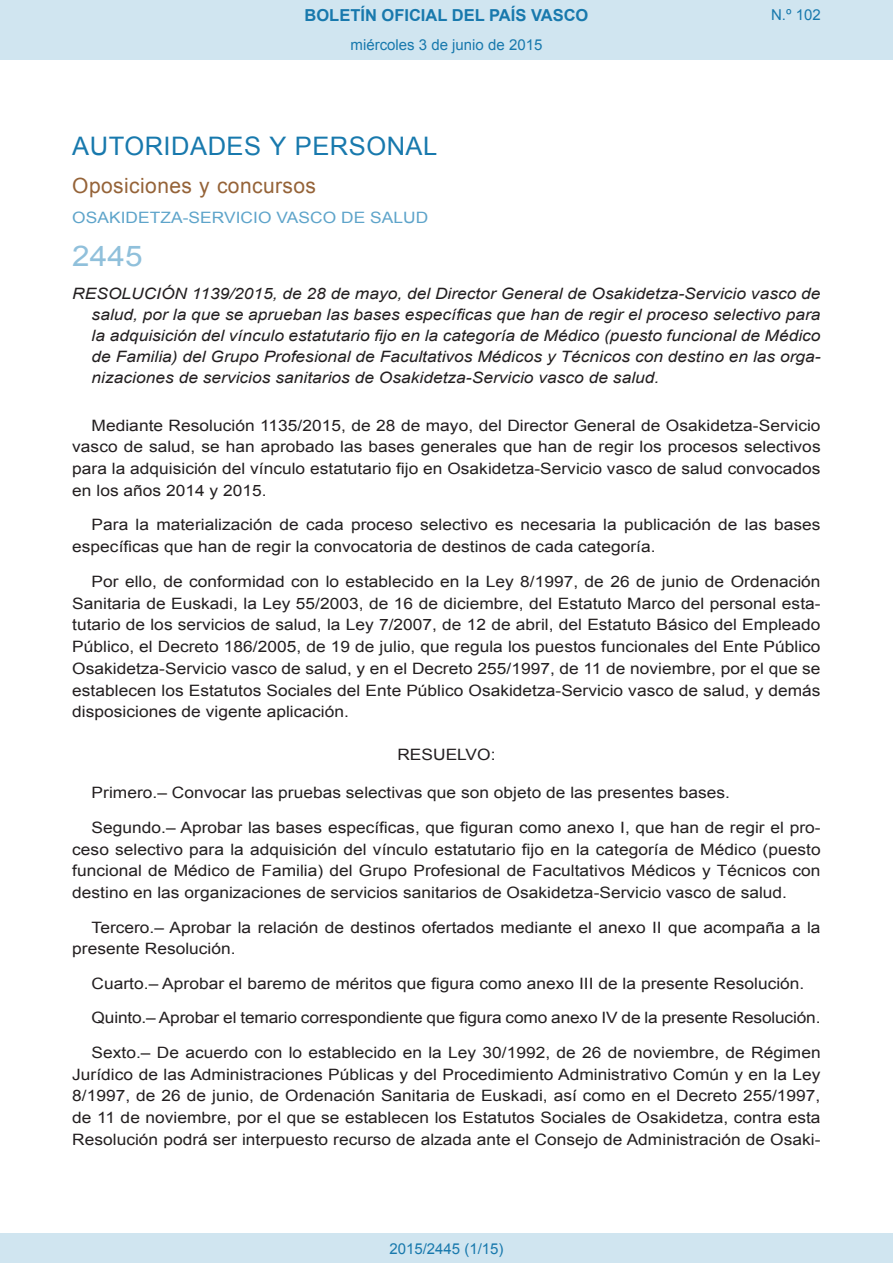
<style>
.page{position:relative;width:893px;height:1263px;background:#fff}
.page>*{position:absolute;margin:0;border:0;box-sizing:border-box;transform-origin:0 0}
.BOPVOrden{font:28.5px "Arial";color:#90c0db;scale:1.11 1}
.BOPVSeccion{font:25.5px "Arial";letter-spacing:.02em;color:#1879ad}
.BOPVSubseccion{font:21px "Arial";letter-spacing:.02em;color:#956338}
.t1{font:700 16.5px "Arial";color:#1879ad}
.BOPVDetalle{font:15.6px/21.8px "Arial";color:#231f20;text-align:justify;scale:1.11 1}
.BOPVTitulo{font:italic 15.6px/21px "Arial";color:#231f20;text-align:justify;scale:1.11 1}
.BOPVOrganismo{font:15.6px "Arial";letter-spacing:.005em;color:#5ea4ca;scale:1.11 1}
.BOPVClave{font:15.6px "Arial";color:#231f20;scale:1.11 1}
.Paginacion_Centro{font:15px "Arial";color:#1879ad}
</style>
<div class="page">
<div style="left:0;top:0;width:893px;height:60px;background:#d0e5f0"></div>
<div style="left:0;top:1233px;width:893px;height:30px;background:#d0e5f0"></div>
<p class="t1" style="left:305px;top:4px;width:285px">BOLETÍN OFICIAL DEL PAÍS VASCO</p>
<p class="Paginacion_Centro" style="left:351px;top:35px;width:193px">miércoles 3 de junio de 2015</p>
<p class="Paginacion_Centro" style="left:771px;top:5px;width:51px">N.º 102</p>
<p class="BOPVSeccion" style="left:72px;top:129px;width:367px">AUTORIDADES Y PERSONAL</p>
<p class="BOPVSubseccion" style="left:72px;top:171px;width:245px">Oposiciones y concursos</p>
<p class="BOPVOrganismo" style="left:72px;top:207px;width:322px">OSAKIDETZA-SERVICIO VASCO DE SALUD</p>
<p class="BOPVOrden" style="left:72px;top:237px;width:65px">2445</p>
<p class="BOPVTitulo" style="left:92px;top:284px;width:658px;text-indent:-19px">RESOLUCIÓN 1139/2015, de 28 de mayo, del Director General de Osakidetza-Servicio vasco de salud, por la que se aprueban las bases específicas que han de regir el proceso selectivo para la adquisición del vínculo estatutario fijo en la categoría de Médico (puesto funcional de Médico de Familia) del Grupo Profesional de Facultativos Médicos y Técnicos con destino en las orga&shy;nizaciones de servicios sanitarios de Osakidetza-Servicio vasco de salud.</p>
<p class="BOPVDetalle" style="left:72px;top:414px;width:676px;text-indent:19px">Mediante Resolución 1135/2015, de 28 de mayo, del Director General de Osakidetza-Servicio vasco de salud, se han aprobado las bases generales que han de regir los procesos selectivos para la adquisición del vínculo estatutario fijo en Osakidetza-Servicio vasco de salud convocados en los años 2014 y 2015.</p>
<p class="BOPVDetalle" style="left:72px;top:514px;width:676px;text-indent:19px">Para la materialización de cada proceso selectivo es necesaria la publicación de las bases específicas que han de regir la convocatoria de destinos de cada categoría.</p>
<p class="BOPVDetalle" style="left:72px;top:570px;width:676px;text-indent:19px">Por ello, de conformidad con lo establecido en la Ley 8/1997, de 26 de junio de Ordenación Sanitaria de Euskadi, la Ley 55/2003, de 16 de diciembre, del Estatuto Marco del personal esta&shy;tutario de los servicios de salud, la Ley 7/2007, de 12 de abril, del Estatuto Básico del Empleado Público, el Decreto 186/2005, de 19 de julio, que regula los puestos funcionales del Ente Público Osakidetza-Servicio vasco de salud, y en el Decreto 255/1997, de 11 de noviembre, por el que se establecen los Estatutos Sociales del Ente Público Osakidetza-Servicio vasco de salud, y demás disposiciones de vigente aplicación.</p>
<p class="BOPVClave" style="left:397px;top:744px;width:90px">RESUELVO:</p>
<p class="BOPVDetalle" style="left:92px;top:782px;width:577px">Primero.– Convocar las pruebas selectivas que son objeto de las presentes bases.</p>
<p class="BOPVDetalle" style="left:72px;top:817px;width:676px;text-indent:19px">Segundo.– Aprobar las bases específicas, que figuran como anexo I, que han de regir el pro&shy;ceso selectivo para la adquisición del vínculo estatutario fijo en la categoría de Médico (puesto funcional de Médico de Familia) del Grupo Profesional de Facultativos Médicos y Técnicos con destino en las organizaciones de servicios sanitarios de Osakidetza-Servicio vasco de salud.</p>
<p class="BOPVDetalle" style="left:72px;top:916px;width:676px;text-indent:19px">Tercero.– Aprobar la relación de destinos ofertados mediante el anexo II que acompaña a la presente Resolución.</p>
<p class="BOPVDetalle" style="left:92px;top:973px;width:644px">Cuarto.– Aprobar el baremo de méritos que figura como anexo III de la presente Resolución.</p>
<p class="BOPVDetalle" style="left:92px;top:1007px;width:658px">Quinto.– Aprobar el temario correspondiente que figura como anexo IV de la presente Resolución.</p>
<p class="BOPVDetalle" style="left:72px;top:1042px;width:676px;text-indent:19px">Sexto.– De acuerdo con lo establecido en la Ley 30/1992, de 26 de noviembre, de Régimen Jurídico de las Administraciones Públicas y del Procedimiento Administrativo Común y en la Ley 8/1997, de 26 de junio, de Ordenación Sanitaria de Euskadi, así como en el Decreto 255/1997, de 11 de noviembre, por el que se establecen los Estatutos Sociales de Osakidetza, contra esta Resolución podrá ser interpuesto recurso de alzada ante el Consejo de Administración de Osaki-</p>
<p class="Paginacion_Centro" style="left:389px;top:1238px;width:116px">2015/2445 (1/15)</p>
</div>
